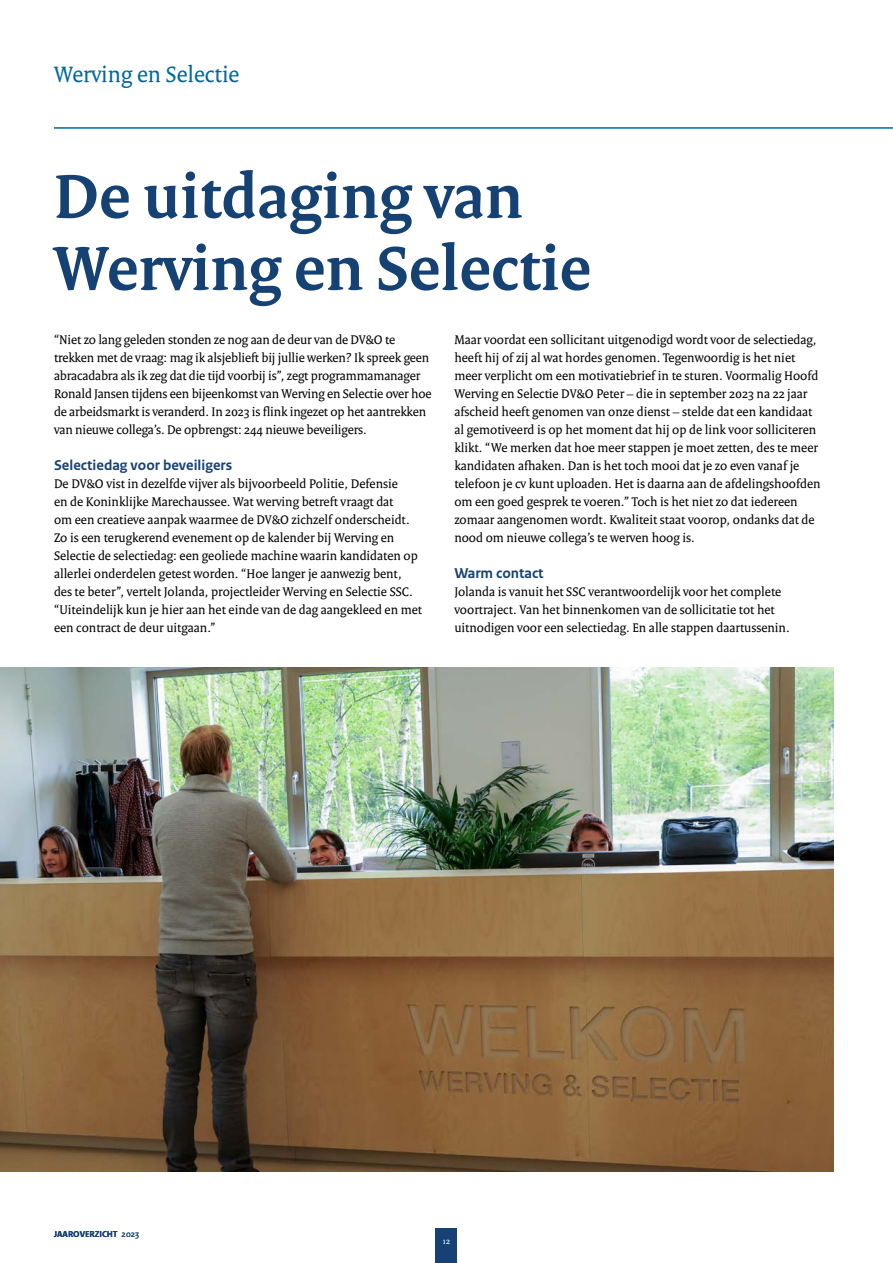
<style>
.page{position:relative;width:893px;height:1263px;background:#fff}
.page>*{position:absolute;margin:0;border:0;box-sizing:border-box;transform-origin:0 0}
.t1{font:700 66px/72px "Rijksoverheid Serif";color:#154273}
.t2{font:24px "Rijksoverheid Serif";color:#01689b}
.t3{font:700 15px "Rijksoverheid Sans Text";color:#154273}
.t4{font:13.5px/18px "Rijksoverheid Serif";color:#000}
.t5{font:700 9px "Rijksoverheid Sans Text";color:#154273}
.t6{font:9px "Rijksoverheid Serif";color:#fff}
.s1{font-weight:400}
</style>
<div class="page">
<img style="left:0;top:668px;width:833px;height:504px">
<div style="left:436px;top:1229px;width:21px;height:34px;background:#154273"></div>
<hr style="left:54px;top:128px;width:839px;height:1px;background:#01689b">
<h2 class="t2" style="left:54px;top:59px;width:187px">Werving en Selectie</h2>
<h1 class="t1" style="left:54px;top:160px;width:539px">De uitdaging van<br>Werving en Selectie</h1>
<p class="t4" style="left:54px;top:330px;width:379px">“Niet zo lang geleden stonden ze nog aan de deur van de DV&amp;O te trekken met de vraag: mag ik alsjeblieft bij jullie werken? Ik spreek geen abracadabra als ik zeg dat die tijd voorbij is”, zegt programmamanager Ronald Jansen tijdens een bijeenkomst van Werving en Selectie over hoe de arbeidsmarkt is veranderd. In 2023 is flink ingezet op het aantrekken van nieuwe collega’s. De opbrengst: 244 nieuwe beveiligers.</p>
<p class="t3" style="left:54px;top:456px;width:180px">Selectiedag voor beveiligers</p>
<p class="t4" style="left:54px;top:474px;width:370px">De DV&amp;O vist in dezelfde vijver als bijvoorbeeld Politie, Defensie<br>en de Koninklijke Marechaussee. Wat werving betreft vraagt dat<br>om een creatieve aanpak waarmee de DV&amp;O zichzelf onderscheidt.<br>Zo is een terugkerend evenement op de kalender bij Werving en Selectie de selectiedag: een geoliede machine waarin kandidaten op allerlei onderdelen getest worden. “Hoe langer je aanwezig bent, des te beter”, vertelt Jolanda, projectleider Werving en Selectie SSC. “Uiteindelijk kun je hier aan het einde van de dag aangekleed en met een contract de deur uitgaan.”</p>
<p class="t4" style="left:454px;top:330px;width:368px">Maar voordat een sollicitant uitgenodigd wordt voor de selectiedag, heeft hij of zij al wat hordes genomen. Tegenwoordig is het niet meer verplicht om een motivatiebrief in te sturen. Voormalig Hoofd Werving en Selectie DV&amp;O Peter – die in september 2023 na 22 jaar afscheid heeft genomen van onze dienst – stelde dat een kandidaat al gemotiveerd is op het moment dat hij op de link voor solliciteren klikt. “We merken dat hoe meer stappen je moet zetten, des te meer kandidaten afhaken. Dan is het toch mooi dat je zo even vanaf je telefoon je cv kunt uploaden. Het is daarna aan de afdelingshoofden om een goed gesprek te voeren.” Toch is het niet zo dat iedereen zomaar aangenomen wordt. Kwaliteit staat voorop, ondanks dat de nood om nieuwe collega’s te werven hoog is.</p>
<p class="t3" style="left:454px;top:564px;width:91px">Warm contact</p>
<p class="t4" style="left:454px;top:582px;width:337px">Jolanda is vanuit het SSC verantwoordelijk voor het complete voortraject. Van het binnenkomen van de sollicitatie tot het uitnodigen voor een selectiedag. En alle stappen daartussenin.</p>
<p class="t5" style="left:54px;top:1229px;width:87px">JAAROVERZICHT <span class="s1">2023</span></p>
<p class="t6" style="left:443px;top:1236px;width:9px">12</p>
</div>
